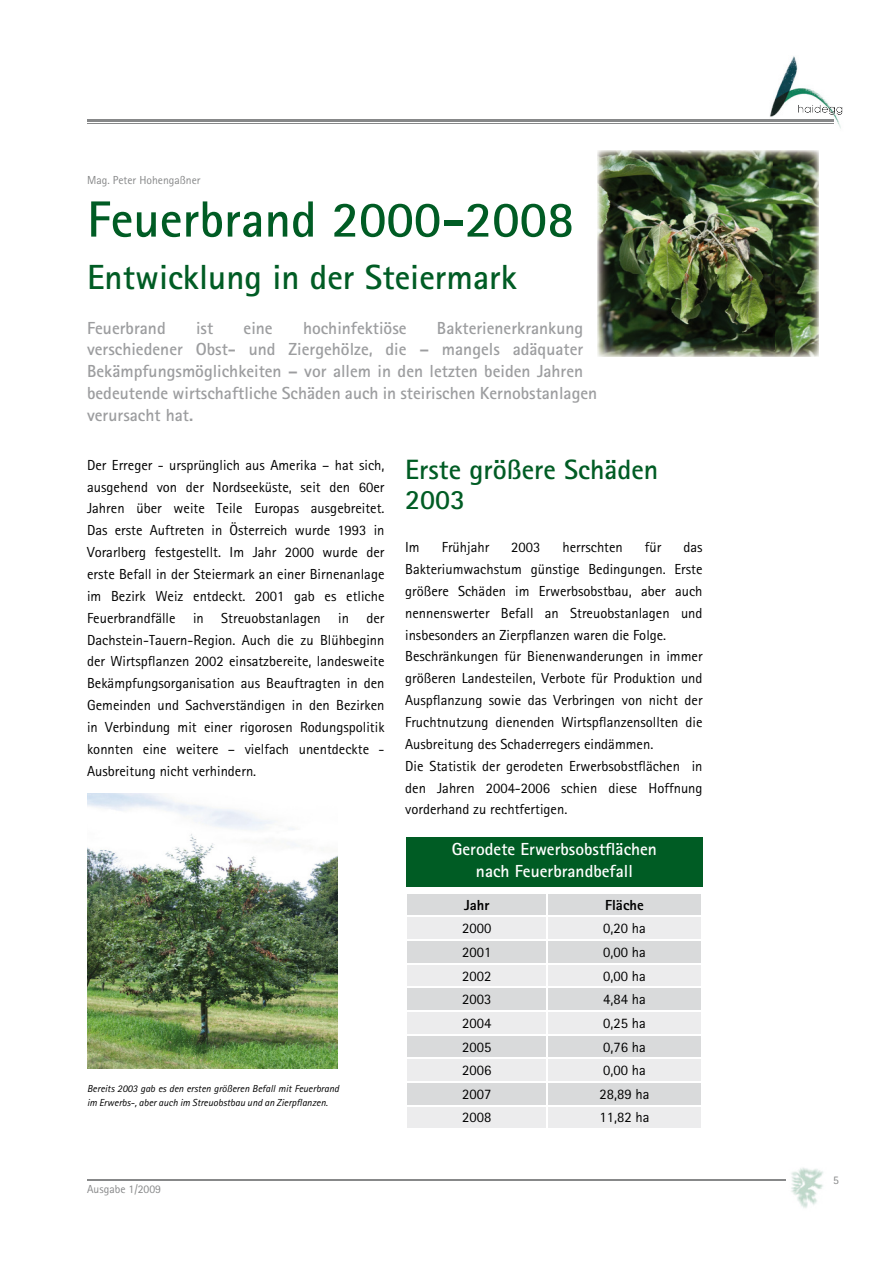
<style>
.page{position:relative;width:893px;height:1263px;background:#fff}
.page>*{position:absolute;margin:0;border:0;box-sizing:border-box;transform-origin:0 0}
.t1{font:700 51px "Rotis Sans Serif";color:#005c24}
.t2{font:700 34.95px "Rotis Sans Serif";color:#005c24}
.t3{font:700 27.9px/29.1px "Rotis Sans Serif";color:#005c24}
.t4{font:700 17.55px/21.9px "Rotis Sans Serif";color:#9c9d9f}
.t5{font:700 17.55px/21.9px "Rotis Sans Serif";color:#fff;text-align:center}
.t6{font:14.55px/21.9px "Rotis Sans Serif";color:#000;text-align:justify}
.t7{font:800 14.55px "Rotis Sans Serif";color:#000}
.t8{font:11.7px "Rotis Sans Serif";color:#878889}
.t9{font:italic 10.2px/14.5px "Rotis Sans Serif";color:#000}
</style>
<div class="page">
<hr style="left:87px;top:1179px;width:698px;height:1px;background:#878889">
<hr style="left:87px;top:119px;width:746px;height:3px;background:#878889">
<hr style="left:87px;top:123px;width:746px;height:1px;background:#878889">
<img style="left:791px;top:1168px;width:32px;height:40px">
<img style="left:770px;top:56px;width:73px;height:73px">
<img style="left:770px;top:119px;width:63px;height:5px">
<img style="left:798px;top:105px;width:44px;height:10px">
<div style="left:407px;top:894px;width:293px;height:21px;background:#d9dadb"></div>
<svg style="left:407px;top:917px;width:293px;height:211px;background:#e4e4e5"></svg>
<hr style="left:546px;top:893px;width:2px;height:23px;background:#fff">
<hr style="left:546px;top:917px;width:2px;height:22px;background:#fff">
<hr style="left:405px;top:939px;width:142px;height:2px;background:#fff">
<hr style="left:547px;top:939px;width:155px;height:2px;background:#fff">
<hr style="left:546px;top:941px;width:2px;height:22px;background:#fff">
<hr style="left:405px;top:963px;width:142px;height:1px;background:#fff">
<hr style="left:547px;top:963px;width:155px;height:1px;background:#fff">
<hr style="left:546px;top:964px;width:2px;height:23px;background:#fff">
<hr style="left:405px;top:987px;width:142px;height:1px;background:#fff">
<hr style="left:547px;top:987px;width:155px;height:1px;background:#fff">
<hr style="left:546px;top:988px;width:2px;height:22px;background:#fff">
<hr style="left:405px;top:1010px;width:142px;height:2px;background:#fff">
<hr style="left:547px;top:1010px;width:155px;height:2px;background:#fff">
<hr style="left:546px;top:1012px;width:2px;height:22px;background:#fff">
<hr style="left:405px;top:1034px;width:142px;height:1px;background:#fff">
<hr style="left:547px;top:1034px;width:155px;height:1px;background:#fff">
<hr style="left:546px;top:1035px;width:2px;height:23px;background:#fff">
<hr style="left:405px;top:1058px;width:142px;height:1px;background:#fff">
<hr style="left:547px;top:1058px;width:155px;height:1px;background:#fff">
<hr style="left:546px;top:1059px;width:2px;height:22px;background:#fff">
<hr style="left:405px;top:1081px;width:142px;height:2px;background:#fff">
<hr style="left:547px;top:1081px;width:155px;height:2px;background:#fff">
<hr style="left:546px;top:1083px;width:2px;height:22px;background:#fff">
<hr style="left:405px;top:1105px;width:142px;height:1px;background:#fff">
<hr style="left:547px;top:1105px;width:155px;height:1px;background:#fff">
<hr style="left:546px;top:1106px;width:2px;height:22px;background:#fff">
<div style="left:406px;top:837px;width:296px;height:50px;background:#005c24"></div>
<img style="left:87px;top:793px;width:250px;height:276px">
<img style="left:598px;top:151px;width:220px;height:206px">
<p class="t8" style="left:87px;top:174px;width:115px">Mag. Peter Hohengaßner</p>
<h1 class="t1" style="left:87px;top:191px;width:489px">Feuerbrand 2000-2008</h1>
<h2 class="t2" style="left:87px;top:258px;width:431px">Entwicklung in der Steiermark</h2>
<p class="t4" style="left:87px;top:317px;width:80px">Feuerbrand</p>
<p class="t4" style="left:196px;top:317px;width:19px">ist</p>
<p class="t4" style="left:243px;top:317px;width:31px">eine</p>
<p class="t4" style="left:303px;top:317px;width:105px">hochinfektiöse</p>
<p class="t4" style="left:87px;top:317px;width:511px;text-indent:350px">Bakterienerkrankung verschiedener Obst- und Ziergehölze, die – mangels adäquater Bekämpfungsmöglichkeiten – vor allem in den letzten beiden Jahren bedeutende wirtschaftliche Schäden auch in steirischen Kernobstanlagen verursacht hat.</p>
<p class="t6" style="left:87px;top:454px;width:299px">Der Erreger - ursprünglich aus Amerika – hat sich, ausgehend von der Nordseeküste, seit den 60er Jahren über weite Teile Europas ausgebreitet.<br>Das erste Auftreten in Österreich wurde 1993 in Vorarlberg festgestellt. Im Jahr 2000 wurde der erste Befall in der Steiermark an einer Birnenanlage im Bezirk Weiz entdeckt. 2001 gab es etliche Feuerbrandfälle in Streuobstanlagen in der Dachstein-Tauern-Region. Auch die zu Blühbeginn der Wirtspflanzen 2002 einsatzbereite, landesweite Bekämpfungsorganisation aus Beauftragten in den Gemeinden und Sachverständigen in den Bezirken in Verbindung mit einer rigorosen Rodungspolitik konnten eine weitere – vielfach unentdeckte - Ausbreitung nicht verhindern.</p>
<p class="t9" style="left:87px;top:1082px;width:253px">Bereits 2003 gab es den ersten größeren Befall mit Feuerbrand im Erwerbs-, aber auch im Streuobstbau und an Zierpflanzen.</p>
<h3 class="t3" style="left:405px;top:455px;width:255px">Erste größere Schäden<br>2003</h3>
<p class="t6" style="left:405px;top:537px;width:16px">Im</p>
<p class="t6" style="left:442px;top:537px;width:49px">Frühjahr</p>
<p class="t6" style="left:511px;top:537px;width:31px">2003</p>
<p class="t6" style="left:562px;top:537px;width:62px">herrschten</p>
<p class="t6" style="left:645px;top:537px;width:18px">für</p>
<p class="t6" style="left:405px;top:537px;width:299px;text-align:left;text-indent:278px">das Bakteriumwachstum günstige Bedingungen. Erste größere Schäden im Erwerbsobstbau, aber auch nennenswerter Befall an Streuobstanlagen und insbesonders an Zierpflanzen waren die Folge.<br>Beschränkungen für Bienenwanderungen in immer größeren Landesteilen, Verbote für Produktion und Auspflanzung sowie das Verbringen von nicht der Fruchtnutzung dienenden Wirtspflanzensollten die Ausbreitung des Schaderregers eindämmen.<br>Die Statistik der gerodeten Erwerbsobstflächen in den Jahren 2004-2006 schien diese Hoffnung vorderhand zu rechtfertigen.</p>
<p class="t5" style="left:452px;top:838px;width:207px">Gerodete Erwerbsobstflächen nach Feuerbrandbefall</p>
<p class="t7" style="left:464px;top:896px;width:27px">Jahr</p>
<p class="t7" style="left:605px;top:896px;width:40px">Fläche</p>
<p class="t6" style="left:462px;top:918px;width:31px">2000</p>
<p class="t6" style="left:603px;top:918px;width:44px">0,20 ha</p>
<p class="t6" style="left:462px;top:941px;width:31px">2001</p>
<p class="t6" style="left:603px;top:941px;width:44px">0,00 ha</p>
<p class="t6" style="left:462px;top:965px;width:31px">2002</p>
<p class="t6" style="left:603px;top:965px;width:44px">0,00 ha</p>
<p class="t6" style="left:462px;top:989px;width:31px">2003</p>
<p class="t6" style="left:603px;top:989px;width:44px">4,84 ha</p>
<p class="t6" style="left:462px;top:1012px;width:31px">2004</p>
<p class="t6" style="left:603px;top:1012px;width:44px">0,25 ha</p>
<p class="t6" style="left:462px;top:1036px;width:31px">2005</p>
<p class="t6" style="left:603px;top:1036px;width:44px">0,76 ha</p>
<p class="t6" style="left:462px;top:1059px;width:31px">2006</p>
<p class="t6" style="left:603px;top:1059px;width:44px">0,00 ha</p>
<p class="t6" style="left:462px;top:1083px;width:31px">2007</p>
<p class="t6" style="left:599px;top:1083px;width:51px">28,89 ha</p>
<p class="t6" style="left:462px;top:1107px;width:31px">2008</p>
<p class="t6" style="left:599px;top:1107px;width:51px">11,82 ha</p>
<p class="t8" style="left:87px;top:1183px;width:75px">Ausgabe 1/2009</p>
<p class="t8" style="left:833px;top:1174px;width:7px">5</p>
</div>
